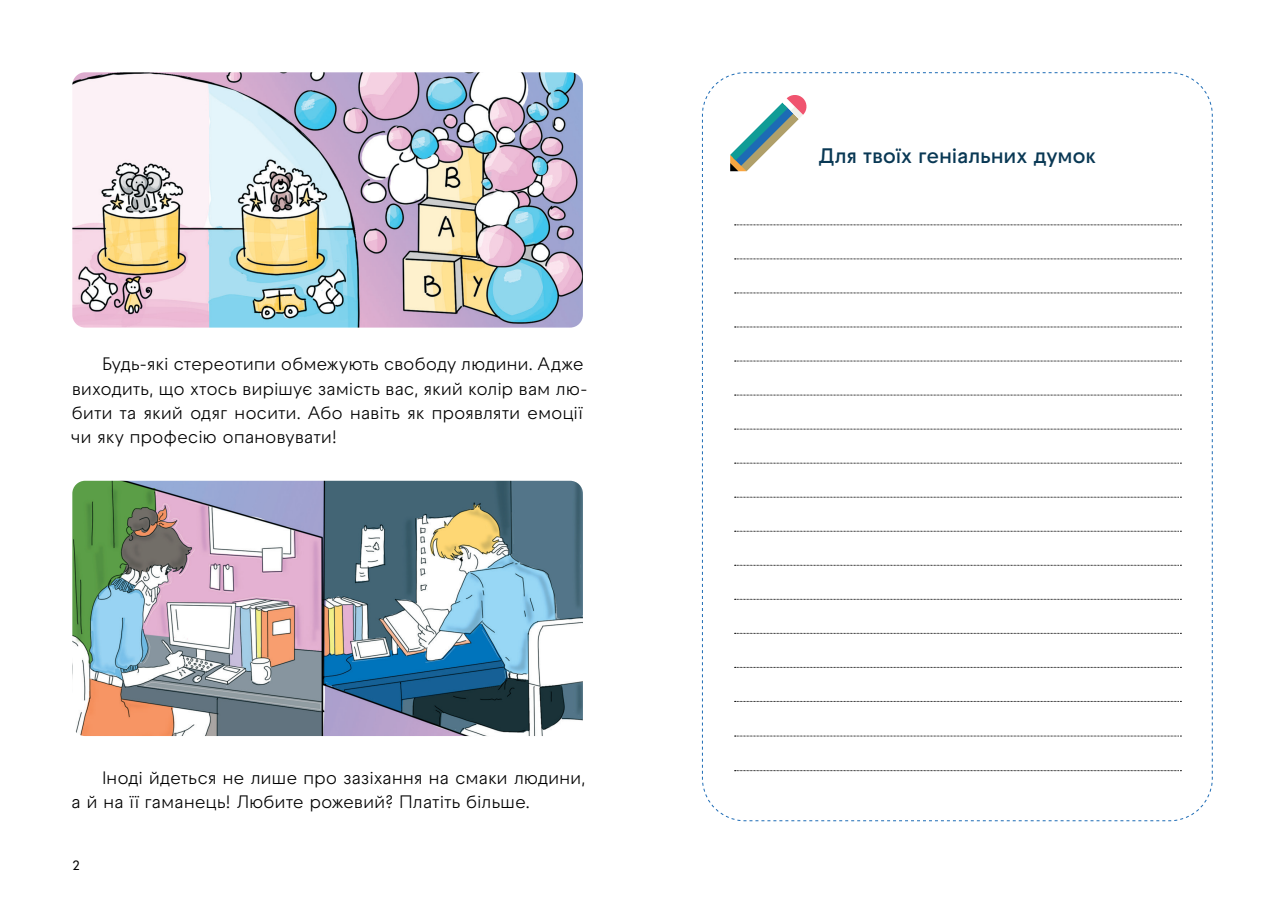
<style>
.page{position:relative;width:1285px;height:919px;background:#fff}
.page>*{position:absolute;margin:0;border:0;box-sizing:border-box;transform-origin:0 0}
.t1{font:600 21px "Raptor V3 Premium";letter-spacing:-.01em;color:#093854}
.t2{font:18px/24.3px "Raptor V3 Premium";letter-spacing:-.015em;color:#000}
.t3{font:500 13.5px "Raptor V3 Premium";color:#000}
</style>
<div class="page">
<img style="left:72px;top:72px;width:511px;height:255px">
<img style="left:72px;top:480px;width:511px;height:256px">
<svg style="left:701px;top:72px;width:511px;height:749px"></svg>
<p class="t2" style="left:71px;top:352px;width:518px;text-indent:31px">Будь-які стереотипи обмежують свободу людини. Адже виходить, що хтось вирішує замість вас, який колір вам лю&shy;бити та який одяг носити. Або навіть як проявляти емоції чи яку професію опановувати!</p>
<p class="t2" style="left:71px;top:765px;width:515px;text-indent:31px">Іноді йдеться не лише про зазіхання на смаки людини, а й на її гаманець! Любите рожевий? Платіть більше.</p>
<p class="t3" style="left:72px;top:856px;width:9px">2</p>
<p class="t1" style="left:818px;top:141px;width:279px">Для твоїх геніальних думок</p>
</div>
